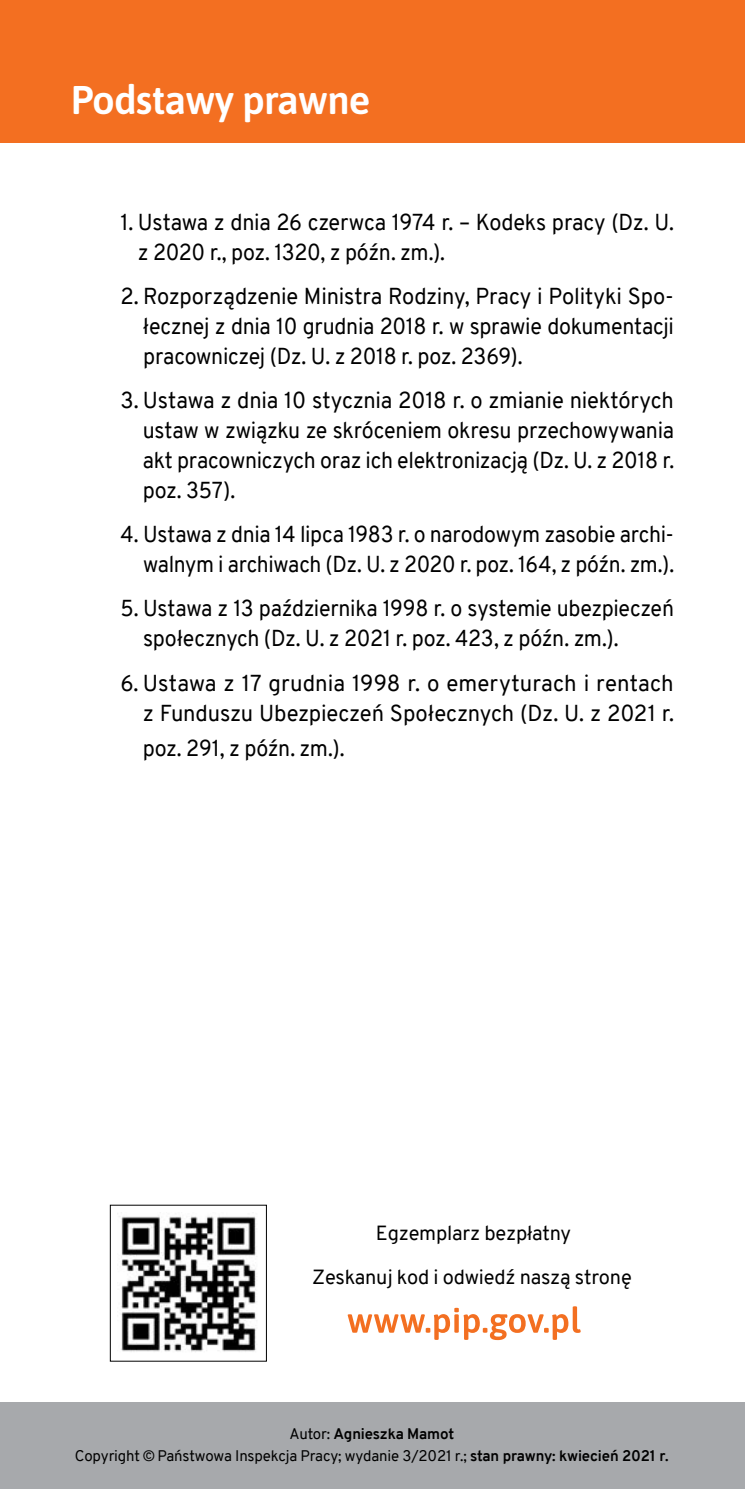
<style>
.page{position:relative;width:745px;height:1489px;background:#fff}
.page>*{position:absolute;margin:0;border:0;box-sizing:border-box;transform-origin:0 0}
.t1{font:600 40px "Asap";letter-spacing:-.02em;color:#fff}
.t2{font:22.5px/30px "Overpass";letter-spacing:-.015em;color:#000;text-align:justify}
.t3{font:22.5px/30px "Overpass";letter-spacing:-.015em;color:#000;text-align:right;scale:.95 1}
.t4{font:22.5px/30px "Overpass";letter-spacing:-.015em;color:#000;scale:.96 1}
.t5{font:20px/44px "Overpass";letter-spacing:-.01em;color:#000;text-align:center}
.t6{font:15px/22.5px "Overpass";letter-spacing:-.01em;color:#000;text-align:center}
.s1{font-weight:700}
</style>
<div class="page">
<div style="left:0;top:0;width:744px;height:142px;background:#f36f21"></div>
<div style="left:0;top:1402px;width:744px;height:86px;background:#a7a9ac"></div>
<svg style="left:347px;top:1306px;width:233px;height:33px"></svg>
<img style="left:117px;top:1212px;width:140px;height:140px">
<h1 class="t1" style="left:71px;top:72px;width:301px">Podstawy prawne</h1>
<p class="t4" style="left:138px;top:207px;width:559px;text-indent:-17px">1. Ustawa z dnia 26 czerwca 1974 r. – Kodeks pracy (Dz. U. z 2020 r., poz. 1320, z późn. zm.).</p>
<p class="t2" style="left:143px;top:281px;width:532px;text-indent:-23px">2. Rozporządzenie Ministra Rodziny, Pracy i Polityki Spo&shy;łecznej z dnia 10 grudnia 2018 r. w sprawie dokumentacji pracowniczej (Dz. U. z 2018 r. poz. 2369).</p>
<p class="t2" style="left:143px;top:385px;width:532px;text-indent:-22px">3. Ustawa z dnia 10 stycznia 2018 r. o zmianie niektórych ustaw w związku ze skróceniem okresu przechowywania akt pracowniczych oraz ich elektronizacją (Dz. U. z 2018 r. poz. 357).</p>
<p class="t3" style="left:120px;top:519px;width:583px">4. Ustawa z dnia 14 lipca 1983 r. o narodowym zasobie archi&shy;walnym i archiwach (Dz. U. z 2020 r. poz. 164, z późn. zm.).</p>
<p class="t3" style="left:143px;top:593px;width:560px;text-align:left;text-indent:-23px">5. Ustawa z 13 października 1998 r. o systemie ubezpieczeń społecznych (Dz. U. z 2021 r. poz. 423, z późn. zm.).</p>
<p class="t2" style="left:120px;top:668px;width:554px;text-align:right">6. Ustawa z 17 grudnia 1998 r. o emeryturach i rentach z Funduszu Ubezpieczeń Społecznych (Dz. U. z 2021 r.</p>
<p class="t3" style="left:143px;top:733px;width:214px">poz. 291, z późn. zm.).</p>
<p class="t5" style="left:312px;top:1211px;width:321px">Egzemplarz bezpłatny<br>Zeskanuj kod i odwiedź naszą stronę</p>
<p class="t6" style="left:75px;top:1422px;width:595px">Autor: <span class="s1">Agnieszka Mamot<br></span>Copyright © Państwowa Inspekcja Pracy; wydanie 3/2021 r.; <span class="s1">stan prawny: kwiecień 2021 r.</span></p>
</div>
